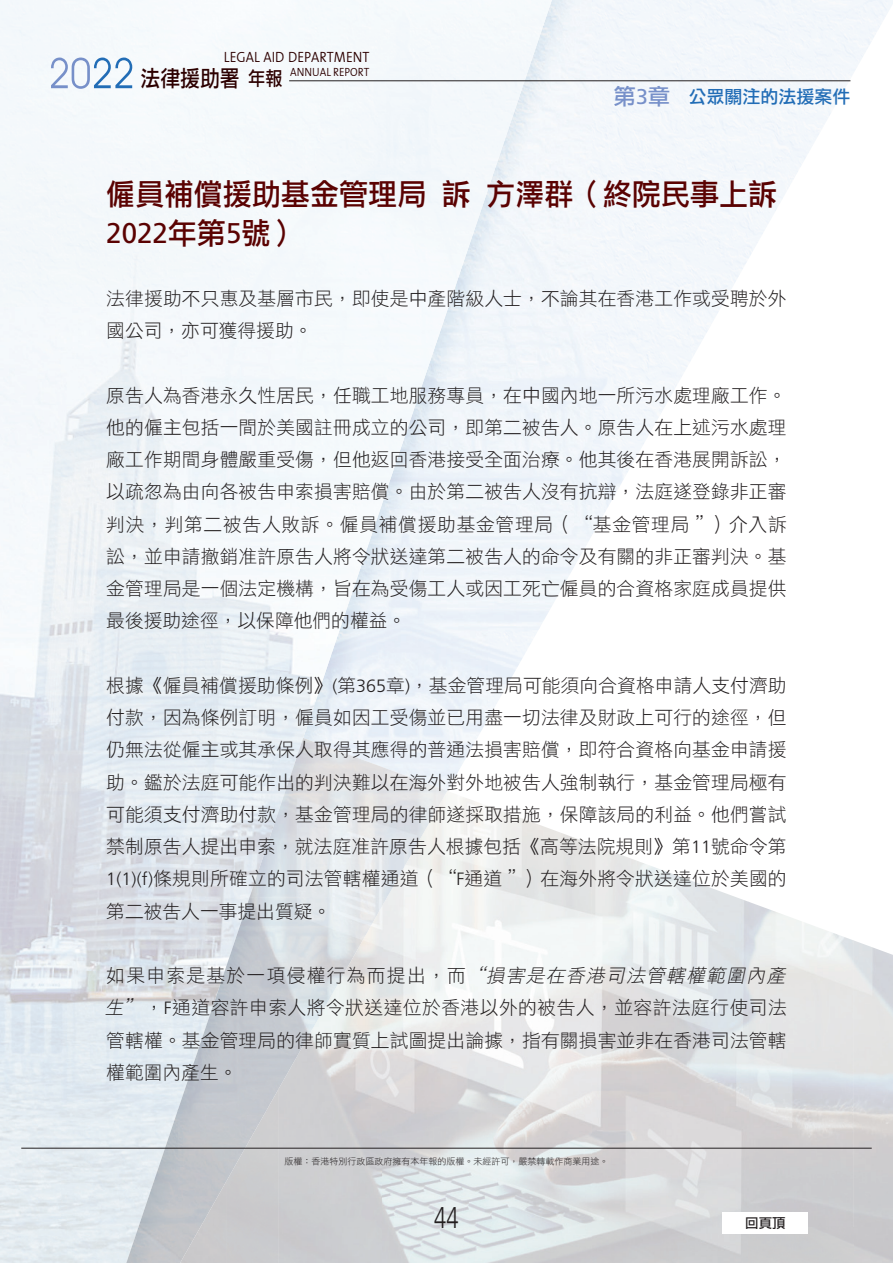
<style>
.page{position:relative;width:893px;height:1263px;background:#fff}
.page>*{position:absolute;margin:0;border:0;box-sizing:border-box;transform-origin:0 0}
.t1{font:30px "DF Li Hei Md WIN BF";color:#5a0202}
.t2{font:300 30px "Frutiger LT Std";color:#231f20;scale:.73 1}
.t3{font:28.5px "Frutiger LT Std";color:#5a0202}
.t4{font:22.5px "DF Li Hei Md WIN BF";color:#2c0000;scale:.88 1}
.t5{font:19.5px "DF Li Hei Md WIN BF";color:#2c0000;scale:.88 1}
.t6{font:18.75px/32.2px "DF Li Hei W3 WIN BF";letter-spacing:.01em;color:#231f20}
.t7{font:18px "DF Li Hei Md WIN BF";color:#226db6}
.t8{font:15px "The Sans Semi Light Caps";color:#2c0000;scale:.9 1}
.t9{font:13.5px "DF Li Hei Md WIN BF";color:#231f20}
.t10{font:12px "The Sans Semi Light Caps";color:#2c0000;scale:.9 1}
.t11{font:9px "DF Li Hei W3 WIN BF";color:#231f20}
.s1{font-size:22.5px;color:#7790c9}
.s2{font-family:"Frutiger LT Std";font-size:21.3px;color:#7790c9}
.s3{font-family:"DF Li Hei Md WIN BF";font-size:30px}
.s4{font-family:"Frutiger LT Std";font-weight:300;font-size:17.85px}
.s5{font-style:italic}
</style>
<div class="page">
<div style="left:0;top:0;width:505px;height:308px;background:#f4f8fb"></div>
<img style="left:504px;top:0;width:52px;height:142px">
<img style="left:0;top:307px;width:297px;height:641px">
<img style="left:297px;top:307px;width:151px;height:161px">
<img style="left:297px;top:468px;width:97px;height:160px">
<img style="left:297px;top:628px;width:43px;height:110px">
<img style="left:0;top:948px;width:178px;height:315px">
<img style="left:592px;top:844px;width:157px;height:419px">
<img style="left:383px;top:791px;width:209px;height:472px">
<img style="left:249px;top:738px;width:198px;height:159px">
<img style="left:178px;top:897px;width:162px;height:213px">
<img style="left:340px;top:897px;width:47px;height:84px">
<img style="left:124px;top:1109px;width:54px;height:154px">
<img style="left:178px;top:1110px;width:89px;height:106px">
<img style="left:178px;top:1216px;width:29px;height:47px">
<svg style="left:51px;top:58px;width:81px;height:31px"></svg>
<hr style="left:289px;top:80px;width:561px;height:1px;background:#231f20">
<hr style="left:21px;top:1148px;width:851px;height:1px;background:#231f20">
<div style="left:723px;top:1212px;width:85px;height:21px;background:#fff"></div>
<p class="t8" style="left:224px;top:44px;width:163px">LEGAL AID DEPARTMENT</p>
<p class="t4" style="left:141px;top:67px;width:114px">法律援助署</p>
<p class="t10" style="left:290px;top:62px;width:89px">ANNUAL REPORT</p>
<p class="t5" style="left:248px;top:68px;width:41px">年報</p>
<p class="t7" style="left:614px;top:87px;width:238px"><span class="s1">第</span><span class="s2">3</span><span class="s1">章</span> 公眾關注的法援案件</p>
<h1 class="t1" style="left:106px;top:179px;width:672px">僱員補償援助基金管理局 訴 方澤群（終院民事上訴</h1>
<h2 class="t3" style="left:106px;top:216px;width:195px">2022<span class="s3">年第</span>5<span class="s3">號）</span></h2>
<p class="t6" style="left:106px;top:282px;width:682px">法律援助不只惠及基層市民，即使是中產階級人士，不論其在香港工作或受聘於外國公司，亦可獲得援助。</p>
<p class="t6" style="left:106px;top:379px;width:682px;text-align:justify">原告人為香港永久性居民，任職工地服務專員，在中國內地一所污水處理廠工作。他的僱主包括一間於美國註冊成立的公司，即第二被告人。原告人在上述污水處理廠工作期間身體嚴重受傷，但他返回香港接受全面治療。他其後在香港展開訴訟，以疏忽為由向各被告申索損害賠償。由於第二被告人沒有抗辯，法庭遂登錄非正審判決，判第二被告人敗訴。僱員補償援助基金管理局（“基金管理局＂）介入訴訟，並申請撤銷准許原告人將令狀送達第二被告人的命令及有關的非正審判決。基金管理局是一個法定機構，旨在為受傷工人或因工死亡僱員的合資格家庭成員提供最後援助途徑，以保障他們的權益。</p>
<p class="t6" style="left:106px;top:669px;width:682px;text-align:justify">根據《僱員補償援助條例》<span class="s4">(</span>第<span class="s4">365</span>章<span class="s4">)</span>，基金管理局可能須向合資格申請人支付濟助付款，因為條例訂明，僱員如因工受傷並已用盡一切法律及財政上可行的途徑，但仍無法從僱主或其承保人取得其應得的普通法損害賠償，即符合資格向基金申請援助。鑑於法庭可能作出的判決難以在海外對外地被告人強制執行，基金管理局極有可能須支付濟助付款，基金管理局的律師遂採取措施，保障該局的利益。他們嘗試禁制原告人提出申索，就法庭准許原告人根據包括《高等法院規則》第<span class="s4">11</span>號命令第<span class="s4">1(1)(f)</span>條規則所確立的司法管轄權通道（“<span class="s4">F</span>通道＂）在海外將令狀送達位於美國的第二被告人一事提出質疑。</p>
<p class="t6" style="left:105px;top:959px;width:686px">如果申索是基於一項侵權行為而提出，而<span class="s5">“損害是在香港司法管轄權範圍內產生”</span>，<span class="s4">F</span>通道容許申索人將令狀送達位於香港以外的被告人，並容許法庭行使司法管轄權。基金管理局的律師實質上試圖提出論據，指有關損害並非在香港司法管轄權範圍內產生。</p>
<p class="t11" style="left:284px;top:1157px;width:326px">版權：香港特別行政區政府擁有本年報的版權。未經許可，嚴禁轉載作商業用途。</p>
<h1 class="t2" style="left:434px;top:1201px;width:35px">44</h1>
<p class="t9" style="left:745px;top:1216px;width:42px">回頁頂</p>
</div>
